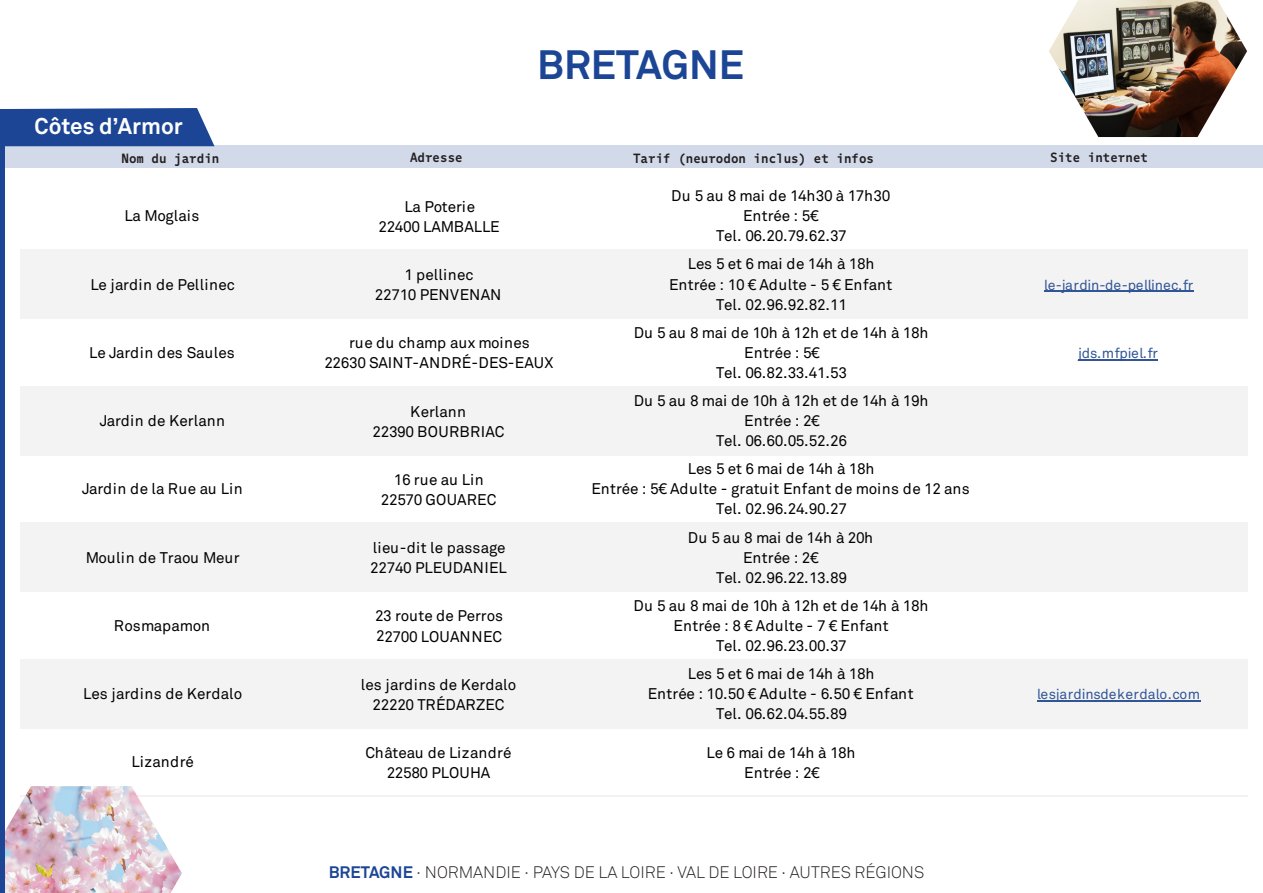
<style>
.page{position:relative;width:1263px;height:893px;background:#fff}
.page>*{position:absolute;margin:0;border:0;box-sizing:border-box;transform-origin:0 0}
.t1{font:700 40.5px "Akkurat Std";color:#1c4695}
.t2{font:700 22.5px "Akkurat Std";color:#fff}
.t3{font:300 16.5px "Akkurat Std";color:#231f20}
.t4{font:15.3px/20px "Akkurat Std";letter-spacing:-.01em;color:#010101;text-align:center}
.t5{font:15.3px/20px "Akkurat Std";letter-spacing:-.03em;color:#010101;text-align:center}
.t6{font:15.3px/20px "Akkurat Std";letter-spacing:.015em;color:#010101;text-align:center}
.t7{font:15.3px "Akkurat Std";letter-spacing:.02em;color:#010101}
.t8{font:15.3px "Akkurat Std";letter-spacing:.01em;color:#010101}
.t9{font:14.1px "Akkurat Std";letter-spacing:-.01em;color:#315597}
.t10{font:700 13.5px "Comb Pro";color:#231f20}
.s1{font-weight:700;color:#1c4695}
</style>
<div class="page">
<div style="left:4px;top:108px;width:211px;height:38px;background:#1c4695"></div>
<div style="left:0;top:146px;width:1263px;height:22px;background:#d2daea"></div>
<div style="left:20px;top:249px;width:1227px;height:70px;background:#f3f3f3"></div>
<div style="left:20px;top:386px;width:1227px;height:69px;background:#f3f3f3"></div>
<div style="left:20px;top:523px;width:1227px;height:69px;background:#f3f3f3"></div>
<div style="left:20px;top:659px;width:1227px;height:70px;background:#f3f3f3"></div>
<hr style="left:20px;top:796px;width:1227px;height:1px;background:#f3f3f3">
<hr style="left:1044px;top:291px;width:149px;height:1px;background:#315597">
<hr style="left:1078px;top:359px;width:80px;height:1px;background:#315597">
<hr style="left:1037px;top:700px;width:163px;height:1px;background:#315597">
<img style="left:1049px;top:0;width:198px;height:137px">
<img style="left:4px;top:786px;width:178px;height:107px">
<hr style="left:0;top:109px;width:4px;height:784px;background:#1c4695">
<h1 class="t1" style="left:537px;top:40px;width:208px">BRETAGNE</h1>
<h2 class="t2" style="left:35px;top:112px;width:150px">Côtes d’Armor</h2>
<p class="t10" style="left:122px;top:148px;width:99px">Nom du jardin</p>
<p class="t10" style="left:410px;top:147px;width:54px">Adresse</p>
<p class="t10" style="left:633px;top:148px;width:243px">Tarif (neurodon inclus) et infos</p>
<p class="t10" style="left:1050px;top:147px;width:99px">Site internet</p>
<p class="t4" style="left:124px;top:206px;width:77px">La Moglais</p>
<p class="t4" style="left:378px;top:197px;width:123px">La Poterie<br>22400 LAMBALLE</p>
<p class="t4" style="left:671px;top:186px;width:221px">Du 5 au 8 mai de 14h30 à 17h30<br>Entrée : 5€<br>Tel. 06.20.79.62.37</p>
<p class="t6" style="left:90px;top:274px;width:146px">Le jardin de Pellinec</p>
<p class="t4" style="left:375px;top:265px;width:128px">1 pellinec<br>22710 PENVENAN</p>
<p class="t4" style="left:669px;top:254px;width:225px">Les 5 et 6 mai de 14h à 18h<br>Entrée : 10 € Adulte - 5 € Enfant<br>Tel. 02.96.92.82.11</p>
<p class="t4" style="left:89px;top:343px;width:147px">Le Jardin des Saules</p>
<p class="t4" style="left:324px;top:333px;width:230px">rue du champ aux moines<br>22630 SAINT-ANDRÉ-DES-EAUX</p>
<p class="t5" style="left:634px;top:323px;width:296px">Du 5 au 8 mai de 10h à 12h et de 14h à 18h<br>Entrée : 5€<br>Tel. 06.82.33.41.53</p>
<p class="t8" style="left:100px;top:412px;width:127px">Jardin de Kerlann</p>
<p class="t6" style="left:373px;top:401px;width:133px">Kerlann<br>22390 BOURBRIAC</p>
<p class="t5" style="left:634px;top:391px;width:296px">Du 5 au 8 mai de 10h à 12h et de 14h à 19h<br>Entrée : 2€<br>Tel. 06.60.05.52.26</p>
<p class="t7" style="left:82px;top:480px;width:162px">Jardin de la Rue au Lin</p>
<p class="t4" style="left:381px;top:470px;width:117px">16 rue au Lin<br>22570 GOUAREC</p>
<p class="t4" style="left:591px;top:459px;width:380px">Les 5 et 6 mai de 14h à 18h<br>Entrée : 5€ Adulte - gratuit Enfant de moins de 12 ans<br>Tel. 02.96.24.90.27</p>
<p class="t4" style="left:86px;top:547px;width:156px">Moulin de Traou Meur</p>
<p class="t4" style="left:370px;top:538px;width:138px;text-align:left">lieu-dit le passage<br>22740 PLEUDANIEL</p>
<p class="t4" style="left:688px;top:527px;width:187px">Du 5 au 8 mai de 14h à 20h<br>Entrée : 2€<br>Tel. 02.96.22.13.89</p>
<p class="t4" style="left:114px;top:616px;width:98px">Rosmapamon</p>
<p class="t4" style="left:375px;top:606px;width:129px;text-align:left">23 route de Perros<br>22700 LOUANNEC</p>
<p class="t4" style="left:634px;top:596px;width:296px">Du 5 au 8 mai de 10h à 12h et de 14h à 18h<br>Entrée : 8 € Adulte - 7 € Enfant<br>Tel. 02.96.23.00.37</p>
<p class="t6" style="left:83px;top:684px;width:160px">Les jardins de Kerdalo</p>
<p class="t4" style="left:361px;top:674px;width:157px">les jardins de Kerdalo<br>22220 TRÉDARZEC</p>
<p class="t4" style="left:648px;top:664px;width:267px">Les 5 et 6 mai de 14h à 18h<br>Entrée : 10.50 € Adulte - 6.50 € Enfant<br>Tel. 06.62.04.55.89</p>
<p class="t7" style="left:131px;top:753px;width:64px">Lizandré</p>
<p class="t4" style="left:365px;top:743px;width:147px">Château de Lizandré<br>22580 PLOUHA</p>
<p class="t4" style="left:707px;top:743px;width:150px">Le 6 mai de 14h à 18h<br>Entrée : 2€</p>
<p class="t3" style="left:329px;top:862px;width:597px"><span class="s1">BRETAGNE</span> · NORMANDIE · PAYS DE LA LOIRE · VAL DE LOIRE · AUTRES RÉGIONS</p>
<p class="t9" style="left:1044px;top:276px;width:151px">le-jardin-de-pellinec.fr</p>
<p class="t9" style="left:1078px;top:345px;width:81px">jds.mfpiel.fr</p>
<p class="t9" style="left:1037px;top:686px;width:164px">lesjardinsdekerdalo.com</p>
</div>
